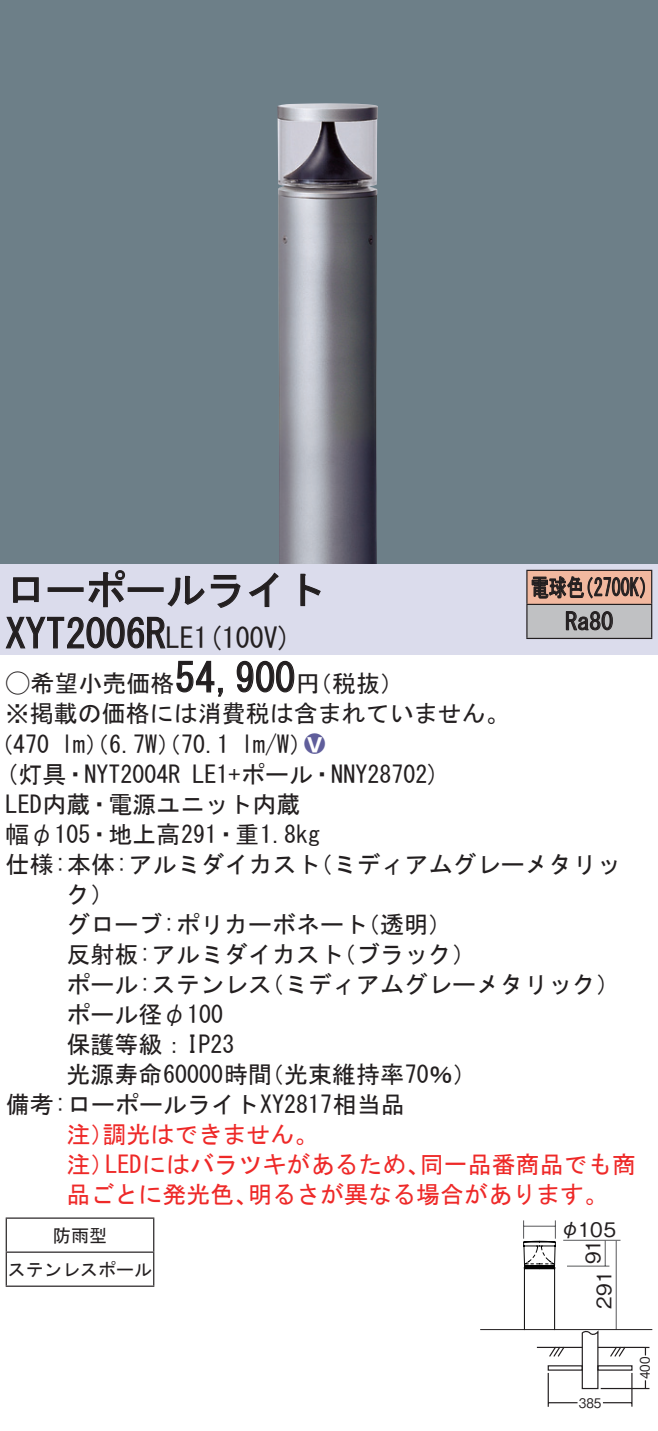
<style>
.page{position:relative;width:658px;height:1431px;background:#fff}
.page>*{position:absolute;margin:0;border:0;box-sizing:border-box;transform-origin:0 0}
.t1{font:40px "MS Gothic";color:#231f20}
.t2{font:28px "MS Gothic";color:#231f20}
.t3{font:24px/30px "MS Gothic";color:#231f20}
.t4{font:24px "MS Gothic";color:#ee2928}
.t5{font:24px/34px "MS Gothic";color:#231f20;scale:.75 1}
.t6{font:24px "Ford Classification 1";color:#605e9b}
.t7{font:20px "Gothic BBB Pro Medium 90 pv RKSJ H";color:#231f20}
.t8{font:18px/34px "MS Gothic";color:#231f20;text-align:center}
.t9{font:13.2px "Gothic BBB Pro Medium 90 pv RKSJ H";color:#231f20;scale:.9 1}
.s1{font-size:40px}
.s2{font-family:"Ford Classification 1"}
.s3{color:#fff}
</style>
<div class="page">
<div style="left:0;top:0;width:658px;height:564px;background:#6d7f88"></div>
<img style="left:277px;top:103px;width:101px;height:461px">
<div style="left:0;top:564px;width:658px;height:90px;background:#dbdcec"></div>
<svg style="left:13px;top:577px;width:26px;height:26px"></svg>
<div style="left:48px;top:587px;width:36px;height:5px;border:1px solid #231f20"></div>
<svg style="left:88px;top:570px;width:37px;height:37px"></svg>
<div style="left:128px;top:587px;width:36px;height:5px;border:1px solid #231f20"></div>
<svg style="left:167px;top:575px;width:73px;height:33px"></svg>
<svg style="left:249px;top:572px;width:29px;height:35px"></svg>
<svg style="left:300px;top:573px;width:21px;height:33px"></svg>
<svg style="left:5px;top:616px;width:161px;height:33px"></svg>
<svg style="left:176px;top:660px;width:47px;height:37px"></svg>
<svg style="left:236px;top:660px;width:59px;height:33px"></svg>
<hr style="left:6px;top:1217px;width:148px;height:1px;background:#231f20">
<hr style="left:6px;top:1218px;width:1px;height:33px;background:#231f20">
<hr style="left:153px;top:1218px;width:1px;height:33px;background:#231f20">
<hr style="left:6px;top:1251px;width:148px;height:1px;background:#231f20">
<hr style="left:6px;top:1252px;width:1px;height:33px;background:#231f20">
<hr style="left:153px;top:1252px;width:1px;height:33px;background:#231f20">
<hr style="left:6px;top:1285px;width:148px;height:1px;background:#231f20">
<div style="left:527px;top:570px;width:124px;height:34px;background:#f2b89f"></div>
<div style="left:527px;top:604px;width:124px;height:34px;background:#c0c1c3"></div>
<hr style="left:526px;top:569px;width:126px;height:2px;background:#231f20">
<hr style="left:526px;top:571px;width:1px;height:32px;background:#231f20">
<hr style="left:651px;top:571px;width:1px;height:32px;background:#231f20">
<hr style="left:526px;top:603px;width:126px;height:2px;background:#231f20">
<hr style="left:526px;top:605px;width:1px;height:32px;background:#231f20">
<hr style="left:651px;top:605px;width:1px;height:32px;background:#231f20">
<hr style="left:526px;top:637px;width:126px;height:2px;background:#231f20">
<svg style="left:531px;top:576px;width:114px;height:23px"></svg>
<svg style="left:565px;top:611px;width:48px;height:19px"></svg>
<hr style="left:480px;top:1328px;width:172px;height:1px;background:#231f20">
<svg style="left:523px;top:1220px;width:103px;height:169px"></svg>
<hr style="left:537px;top:1346px;width:45px;height:1px;background:#231f20">
<hr style="left:598px;top:1346px;width:45px;height:1px;background:#231f20">
<div style="left:547px;top:1364px;width:36px;height:6px;border:1px solid #231f20"></div>
<div style="left:597px;top:1364px;width:35px;height:6px;border:1px solid #231f20"></div>
<hr style="left:600px;top:1387px;width:49px;height:1px;background:#231f20">
<svg style="left:644px;top:1380px;width:2px;height:8px"></svg>
<svg style="left:643px;top:1346px;width:6px;height:9px"></svg>
<hr style="left:631px;top:1372px;width:1px;height:34px;background:#231f20">
<hr style="left:547px;top:1372px;width:2px;height:34px;background:#231f20">
<hr style="left:548px;top:1401px;width:29px;height:2px;background:#231f20">
<h1 class="t1" style="left:6px;top:569px;width:321px">ローポールライト</h1>
<p class="t2" style="left:146px;top:624px;width:147px"><span class="s1">R</span>LE (1 100 (V</p>
<h1 class="t1" style="left:6px;top:613px;width:142px">XYT2006</h1>
<h1 class="t1" style="left:175px;top:657px;width:121px">54,900</h1>
<p class="t3" style="left:6px;top:668px;width:505px"><span class="s2">A</span>希望小売価格<br>※掲載の価格には消費税は含まれていません。</p>
<p class="t6" style="left:304px;top:731px;width:22px">2<span class="s3">8</span></p>
<p class="t3" style="left:296px;top:668px;width:109px">（円税抜(</p>
<p class="t3" style="left:241px;top:728px;width:73px">l m (W/</p>
<p class="t3" style="left:-11px;top:728px;width:62px">（470</p>
<p class="t3" style="left:61px;top:728px;width:170px">lm）（6.7 ）（W 70.1</p>
<p class="t3" style="left:192px;top:758px;width:248px">LE1+ポール・NNY28702(</p>
<p class="t3" style="left:6px;top:758px;width:176px">(灯具・NYT2004R</p>
<p class="t3" style="left:6px;top:788px;width:296px">LED内蔵・電源ユニット内蔵</p>
<p class="t3" style="left:6px;top:818px;width:316px">幅φ105・地上高291・重1.8kg</p>
<p class="t5" style="left:565px;top:570px;width:65px;text-indent:-34px">電球色<br>Ra80</p>
<p class="t5" style="left:575px;top:570px;width:109px">（2700 (K</p>
<p class="t3" style="left:309px;top:848px;width:314px">（ミディアムグレーメタリッ</p>
<p class="t3" style="left:66px;top:848px;width:256px;text-indent:-61px">仕様:本体:アルミダイカストク(</p>
<p class="t3" style="left:332px;top:908px;width:145px;text-indent:-265px">グローブ:ポリカーボネート<br>（ブラック(</p>
<p class="t3" style="left:356px;top:908px;width:97px">（透明(</p>
<p class="t3" style="left:260px;top:938px;width:361px;text-indent:-193px">反射板:アルミダイカスト<br>（ミディアムグレーメタリック(</p>
<p class="t3" style="left:66px;top:968px;width:207px">ポール:ステンレス</p>
<p class="t3" style="left:66px;top:998px;width:158px">ポール径φ100</p>
<p class="t3" style="left:66px;top:1028px;width:169px">保護等級：IP23</p>
<p class="t3" style="left:6px;top:1058px;width:400px;text-indent:61px">光源寿命60000時間<br>備考:ローポールライトXY2817相当品</p>
<p class="t4" style="left:102px;top:1121px;width:217px">調光はできません。</p>
<p class="t3" style="left:260px;top:1058px;width:218px">（光束維持率70％(</p>
<p class="t4" style="left:66px;top:1121px;width:49px">注）</p>
<p class="t4" style="left:66px;top:1151px;width:49px">注）</p>
<p class="t4" style="left:105px;top:1151px;width:326px">LEDにはバラツキがあるため、</p>
<p class="t4" style="left:420px;top:1151px;width:217px">同一品番商品でも商</p>
<p class="t4" style="left:66px;top:1181px;width:193px">品ごとに発光色、</p>
<p class="t8" style="left:8px;top:1217px;width:145px">防雨型<br>ステンレスポール</p>
<p class="t4" style="left:248px;top:1181px;width:362px">明るさが異なる場合があります。</p>
<p class="t7" style="left:560px;top:1212px;width:57px">φ105</p>
<p class="t7" style="left:577px;top:1263px;width:27px;rotate:-90deg">91</p>
<p class="t7" style="left:588px;top:1308px;width:39px;rotate:-90deg">291</p>
<p class="t9" style="left:579px;top:1392px;width:26px">385</p>
<p class="t9" style="left:634px;top:1378px;width:26px;rotate:-90deg">400</p>
</div>
